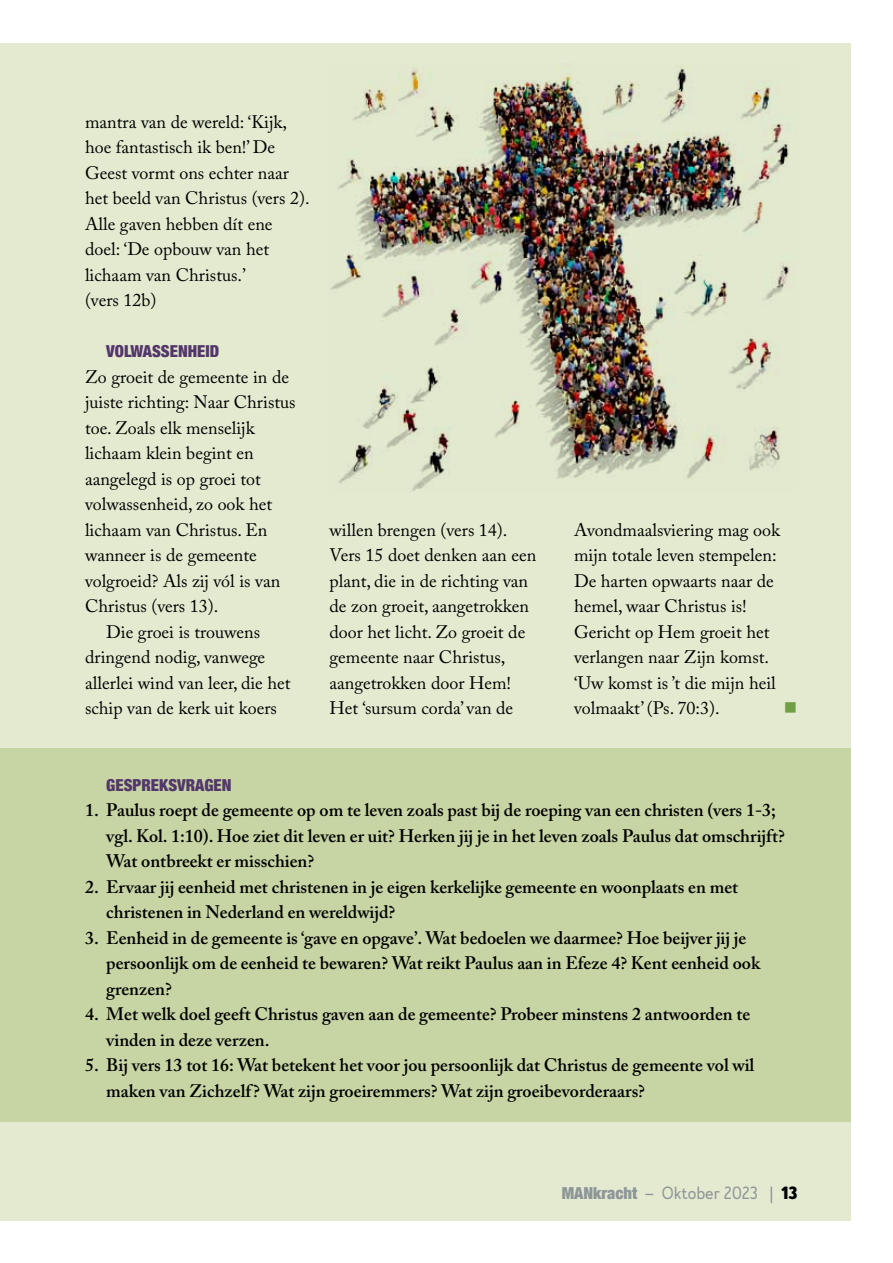
<style>
.page{position:relative;width:893px;height:1263px;background:#fff}
.page>*{position:absolute;margin:0;border:0;box-sizing:border-box;transform-origin:0 0}
.t1{font:18px/25.5px "Adobe Caslon Pro";color:#000}
.t2{font:600 18px/25.5px "Adobe Caslon Pro";color:#000}
.t3{font:18px "Wingdings";color:#709f45}
.t4{font:900 condensed 16.5px "Helvetica Neue";color:#53376b}
.t5{font:16.5px "Merlo Neue";color:#8e9698}
.t6{font:900 condensed 16.5px "Helvetica Neue";color:#8e9698}
.s1{font-family:"Helvetica Neue";font-weight:900;font-stretch:condensed}
.s2{font-weight:700;color:#000}
</style>
<div class="page">
<div style="left:0;top:43px;width:850px;height:1177px;background:#e4ead0"></div>
<div style="left:0;top:748px;width:850px;height:374px;background:#c7d5a4"></div>
<img style="left:330px;top:66px;width:459px;height:425px">
<p class="t1" style="left:85px;top:109px;width:226px">mantra van de wereld: ‘Kijk, hoe fantastisch ik ben!’ De<br>Geest vormt ons echter naar het beeld van Christus (vers 2).<br>Alle gaven hebben dít ene doel: ‘De opbouw van het lichaam van Christus.’<br>(vers 12b)</p>
<p class="t4" style="left:106px;top:341px;width:114px">VOLWASSENHEID</p>
<p class="t1" style="left:85px;top:364px;width:206px">Zo groeit de gemeente in de</p>
<p class="t1" style="left:85px;top:389px;width:212px">juiste richting: Naar Christus</p>
<p class="t1" style="left:85px;top:415px;width:171px">toe. Zoals elk menselijk</p>
<p class="t1" style="left:85px;top:440px;width:170px">lichaam klein begint en</p>
<p class="t1" style="left:85px;top:466px;width:177px">aangelegd is op groei tot</p>
<p class="t1" style="left:85px;top:491px;width:189px">volwassenheid, zo ook het</p>
<p class="t1" style="left:85px;top:517px;width:184px">lichaam van Christus. En</p>
<p class="t1" style="left:85px;top:542px;width:173px">wanneer is de gemeente</p>
<p class="t1" style="left:85px;top:568px;width:197px">volgroeid? Als zij vól is van</p>
<p class="t1" style="left:85px;top:593px;width:135px">Christus (vers 13).</p>
<p class="t1" style="left:106px;top:619px;width:155px">Die groei is trouwens</p>
<p class="t1" style="left:85px;top:644px;width:182px">dringend nodig, vanwege</p>
<p class="t1" style="left:85px;top:670px;width:207px">allerlei wind van leer, die het</p>
<p class="t1" style="left:85px;top:695px;width:193px">schip van de kerk uit koers</p>
<p class="t1" style="left:330px;top:517px;width:208px">willen brengen (vers 14).<br>Vers 15 doet denken aan een plant, die in de richting van de zon groeit, aangetrokken door het licht. Zo groeit de gemeente naar Christus, aangetrokken door Hem!<br>Het ‘sursum corda’ van de</p>
<p class="t1" style="left:574px;top:517px;width:207px">Avondmaalsviering mag ook mijn totale leven stempelen:<br>De harten opwaarts naar de hemel, waar Christus is!<br>Gericht op Hem groeit het verlangen naar Zijn komst. ‘Uw komst is ’t die mijn heil volmaakt’ (Ps. 70:3).</p>
<p class="t3" style="left:784px;top:698px;width:15px">■</p>
<p class="t4" style="left:106px;top:775px;width:127px">GESPREKSVRAGEN</p>
<p class="t2" style="left:106px;top:797px;width:680px;text-indent:-21px">1. Paulus roept de gemeente op om te leven zoals past bij de roeping van een christen (vers 1-3; vgl. Kol. 1:10). Hoe ziet dit leven er uit? Herken jij je in het leven zoals Paulus dat omschrijft?<br>Wat ontbreekt er misschien?</p>
<p class="t2" style="left:106px;top:874px;width:633px;text-indent:-21px">2. Ervaar jij eenheid met christenen in je eigen kerkelijke gemeente en woonplaats en met christenen in Nederland en wereldwijd?</p>
<p class="t2" style="left:106px;top:925px;width:655px;text-indent:-21px">3. Eenheid in de gemeente is ‘gave en opgave’. Wat bedoelen we daarmee? Hoe beijver jij je persoonlijk om de eenheid te bewaren? Wat reikt Paulus aan in Efeze 4? Kent eenheid ook grenzen?</p>
<p class="t2" style="left:106px;top:1001px;width:646px;text-indent:-21px">4. Met welk doel geeft Christus gaven aan de gemeente? Probeer minstens 2 antwoorden te vinden in deze verzen.</p>
<p class="t2" style="left:106px;top:1052px;width:649px;text-indent:-21px">5. Bij vers 13 tot 16: Wat betekent het voor jou persoonlijk dat Christus de gemeente vol wil maken van Zichzelf? Wat zijn groeiremmers? Wat zijn groeibevorderaars?</p>
<p class="t6" style="left:562px;top:1183px;width:12px">MAN</p>
<p class="t5" style="left:593px;top:1182px;width:206px"><span class="s1">KRACHT</span> – Oktober 2023 | <span class="s2">13</span></p>
</div>
